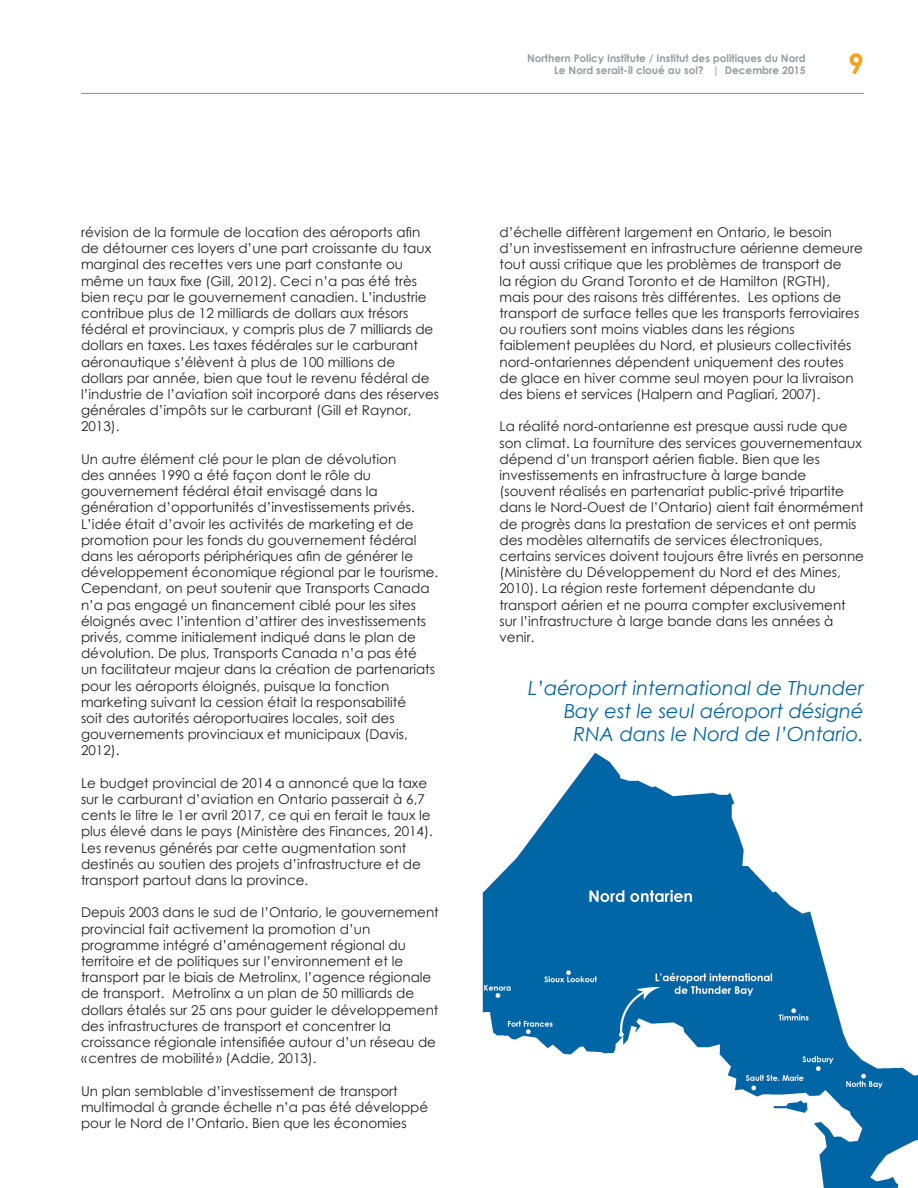
<style>
.page{position:relative;width:918px;height:1188px;background:#fff}
.page>*{position:absolute;margin:0;border:0;box-sizing:border-box;transform-origin:0 0}
.t1{font:700 28.2px "Century Gothic";color:#f7a01a}
.Pull_quote{font:italic 19.5px/23.4px "Century Gothic";color:#0066a5;text-align:right}
.Main{font:13.5px/16.2px "Century Gothic";color:#231f20}
.t2{font:700 10.5px/12.6px "Century Gothic";color:#959ca2;text-align:right}
</style>
<div class="page">
<hr style="left:81px;top:93px;width:783px;height:1px;background:#959ca2">
<img style="left:483px;top:754px;width:435px;height:434px">
<p class="Main" style="left:81px;top:224px;width:360px">révision de la formule de location des aéroports afin de détourner ces loyers d’une part croissante du taux marginal des recettes vers une part constante ou même un taux fixe (Gill, 2012). Ceci n’a pas été très bien reçu par le gouvernement canadien. L’industrie contribue plus de 12 milliards de dollars aux trésors fédéral et provinciaux, y compris plus de 7 milliards de dollars en taxes. Les taxes fédérales sur le carburant aéronautique s’élèvent à plus de 100 millions de dollars par année, bien que tout le revenu fédéral de l’industrie de l’aviation soit incorporé dans des réserves générales d’impôts sur le carburant (Gill et Raynor, 2013).</p>
<p class="Main" style="left:81px;top:451px;width:359px">Un autre élément clé pour le plan de dévolution<br>des années 1990 a été façon dont le rôle du gouvernement fédéral était envisagé dans la génération d’opportunités d’investissements privés.<br>L’idée était d’avoir les activités de marketing et de promotion pour les fonds du gouvernement fédéral dans les aéroports périphériques afin de générer le développement économique régional par le tourisme.<br>Cependant, on peut soutenir que Transports Canada n’a pas engagé un financement ciblé pour les sites éloignés avec l’intention d’attirer des investissements privés, comme initialement indiqué dans le plan de dévolution. De plus, Transports Canada n’a pas été<br>un facilitateur majeur dans la création de partenariats pour les aéroports éloignés, puisque la fonction marketing suivant la cession était la responsabilité<br>soit des autorités aéroportuaires locales, soit des gouvernements provinciaux et municipaux (Davis, 2012).</p>
<p class="Main" style="left:81px;top:775px;width:353px">Le budget provincial de 2014 a annoncé que la taxe sur le carburant d’aviation en Ontario passerait à 6,7 cents le litre le 1er avril 2017, ce qui en ferait le taux le plus élevé dans le pays (Ministère des Finances, 2014).<br>Les revenus générés par cette augmentation sont destinés au soutien des projets d’infrastructure et de transport partout dans la province.</p>
<p class="Main" style="left:81px;top:904px;width:359px">Depuis 2003 dans le sud de l’Ontario, le gouvernement provincial fait activement la promotion d’un programme intégré d’aménagement régional du territoire et de politiques sur l’environnement et le transport par le biais de Metrolinx, l’agence régionale de transport. Metrolinx a un plan de 50 milliards de dollars étalés sur 25 ans pour guider le développement des infrastructures de transport et concentrer la croissance régionale intensifiée autour d’un réseau de «centres de mobilité» (Addie, 2013).</p>
<p class="Main" style="left:81px;top:1082px;width:349px">Un plan semblable d’investissement de transport multimodal à grande échelle n’a pas été développé pour le Nord de l’Ontario. Bien que les économies</p>
<p class="t2" style="left:527px;top:51px;width:280px">Northern Policy Institute / Institut des politiques du Nord<br>Le Nord serait-il cloué au sol? | Decembre 2015</p>
<h1 class="t1" style="left:848px;top:43px;width:17px">9</h1>
<p class="Main" style="left:500px;top:224px;width:365px">d’échelle diffèrent largement en Ontario, le besoin d’un investissement en infrastructure aérienne demeure tout aussi critique que les problèmes de transport de<br>la région du Grand Toronto et de Hamilton (RGTH), mais pour des raisons très différentes. Les options de transport de surface telles que les transports ferroviaires ou routiers sont moins viables dans les régions faiblement peuplées du Nord, et plusieurs collectivités nord-ontariennes dépendent uniquement des routes de glace en hiver comme seul moyen pour la livraison des biens et services (Halpern and Pagliari, 2007).</p>
<p class="Main" style="left:500px;top:418px;width:366px">La réalité nord-ontarienne est presque aussi rude que son climat. La fourniture des services gouvernementaux dépend d’un transport aérien fiable. Bien que les investissements en infrastructure à large bande (souvent réalisés en partenariat public-privé tripartite dans le Nord-Ouest de l’Ontario) aient fait énormément de progrès dans la prestation de services et ont permis des modèles alternatifs de services électroniques, certains services doivent toujours être livrés en personne (Ministère du Développement du Nord et des Mines, 2010). La région reste fortement dépendante du transport aérien et ne pourra compter exclusivement sur l’infrastructure à large bande dans les années à venir.</p>
<p class="Pull_quote" style="left:528px;top:676px;width:337px">L’aéroport international de Thunder<br>Bay est le seul aéroport désigné<br>RNA dans le Nord de l’Ontario.</p>
</div>
